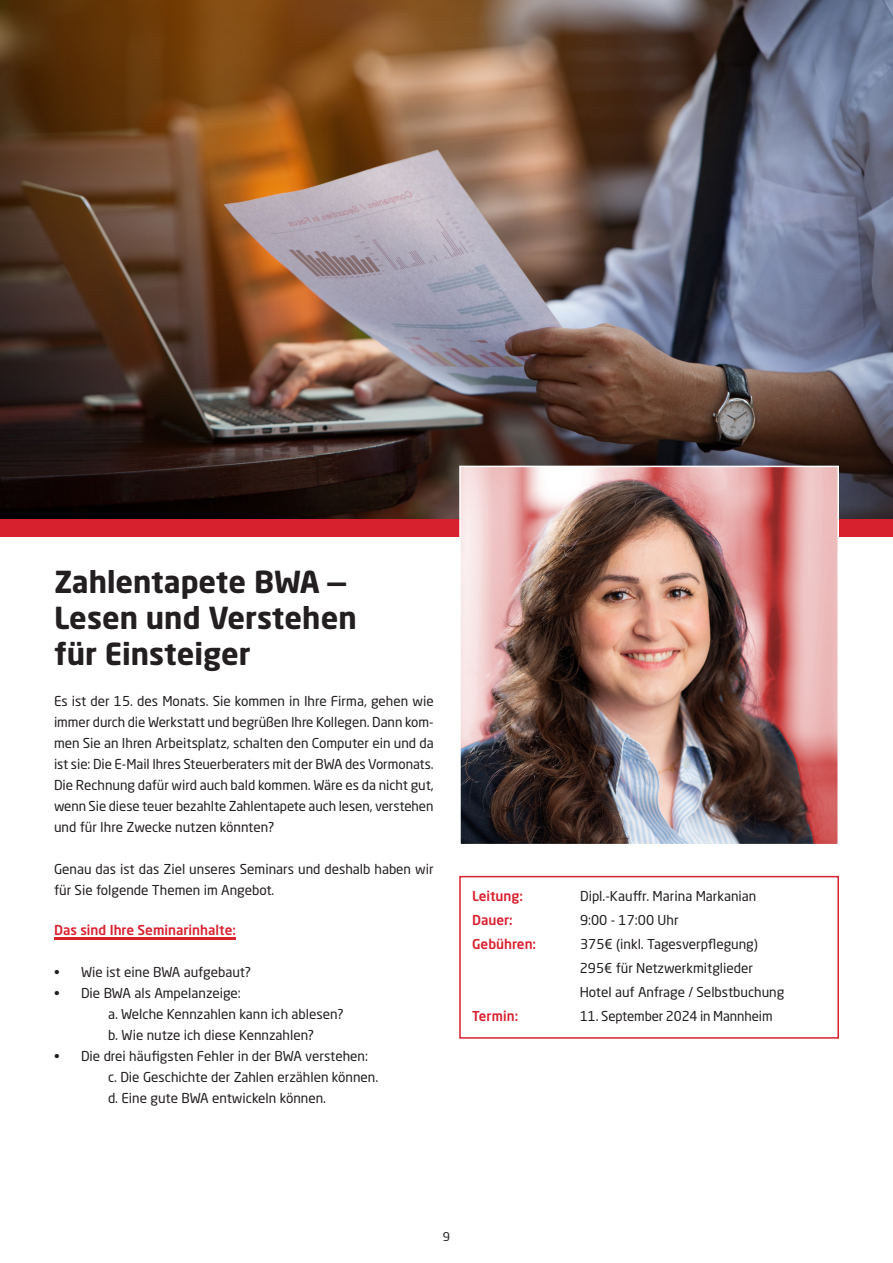
<style>
.page{position:relative;width:893px;height:1263px;background:#fff}
.page>*{position:absolute;margin:0;border:0;box-sizing:border-box;transform-origin:0 0}
.t1{font:700 30px "Neo Sans Pro";color:#231f20}
.Absatzformat_1{font:13.5px/21px "Neo Sans Pro";color:#231f20;text-align:justify}
.Absatzformat_1-2{font:500 13.5px "Neo Sans Pro";color:#d8212f}
.t2{font:12px "Neo Sans Pro";color:#231f20}
</style>
<div class="page">
<img style="left:0;top:0;width:893px;height:519px">
<div style="left:0;top:519px;width:893px;height:18px;background:#d8212f"></div>
<img style="left:462px;top:469px;width:374px;height:373px">
<div style="left:459px;top:466px;width:380px;height:379px;border:2px solid #fff"></div>
<div style="left:459px;top:876px;width:380px;height:163px;border:2px solid #d8212f"></div>
<hr style="left:54px;top:938px;width:182px;height:2px;background:#d8212f">
<p class="t1" style="left:54px;top:563px;width:293px">Zahlentapete BWA —</p>
<p class="t1" style="left:54px;top:599px;width:304px">Lesen und Verstehen</p>
<p class="t1" style="left:54px;top:635px;width:198px">für Einsteiger</p>
<p class="Absatzformat_1" style="left:54px;top:690px;width:381px">Es ist der 15. des Monats. Sie kommen in Ihre Firma, gehen wie immer durch die Werkstatt und begrüßen Ihre Kollegen. Dann kom&shy;men Sie an Ihren Arbeitsplatz, schalten den Computer ein und da ist sie: Die E-Mail Ihres Steuerberaters mit der BWA des Vormonats.<br>Die Rechnung dafür wird auch bald kommen. Wäre es da nicht gut, wenn Sie diese teuer bezahlte Zahlentapete auch lesen, verstehen und für Ihre Zwecke nutzen könnten?</p>
<p class="Absatzformat_1" style="left:54px;top:858px;width:381px">Genau das ist das Ziel unseres Seminars und deshalb haben wir für Sie folgende Themen im Angebot.</p>
<p class="Absatzformat_1-2" style="left:54px;top:921px;width:183px">Das sind Ihre Seminarinhalte:</p>
<p class="Absatzformat_1" style="left:54px;top:961px;width:199px">• Wie ist eine BWA aufgebaut?</p>
<p class="Absatzformat_1" style="left:54px;top:982px;width:188px">• Die BWA als Ampelanzeige:</p>
<p class="Absatzformat_1" style="left:108px;top:1003px;width:237px">a. Welche Kennzahlen kann ich ablesen?</p>
<p class="Absatzformat_1" style="left:108px;top:1024px;width:208px">b. Wie nutze ich diese Kennzahlen?</p>
<p class="Absatzformat_1" style="left:54px;top:1045px;width:316px">• Die drei häufigsten Fehler in der BWA verstehen:</p>
<p class="Absatzformat_1" style="left:108px;top:1066px;width:272px">c. Die Geschichte der Zahlen erzählen können.</p>
<p class="Absatzformat_1" style="left:108px;top:1087px;width:220px">d. Eine gute BWA entwickeln können.</p>
<p class="Absatzformat_1-2" style="left:472px;top:887px;width:52px">Leitung:</p>
<p class="Absatzformat_1" style="left:580px;top:885px;width:178px">Dipl.-Kauffr. Marina Markanian</p>
<p class="Absatzformat_1-2" style="left:472px;top:911px;width:42px">Dauer:</p>
<p class="Absatzformat_1" style="left:580px;top:909px;width:100px">9:00 - 17:00 Uhr</p>
<p class="Absatzformat_1-2" style="left:472px;top:935px;width:66px">Gebühren:</p>
<p class="Absatzformat_1" style="left:580px;top:933px;width:179px">375€ (inkl. Tagesverpflegung)</p>
<p class="Absatzformat_1" style="left:580px;top:957px;width:175px">295€ für Netzwerkmitglieder</p>
<p class="Absatzformat_1" style="left:580px;top:981px;width:206px">Hotel auf Anfrage / Selbstbuchung</p>
<p class="Absatzformat_1-2" style="left:472px;top:1007px;width:48px">Termin:</p>
<p class="Absatzformat_1" style="left:580px;top:1005px;width:194px">11. September 2024 in Mannheim</p>
<p class="t2" style="left:443px;top:1229px;width:9px">9</p>
</div>
